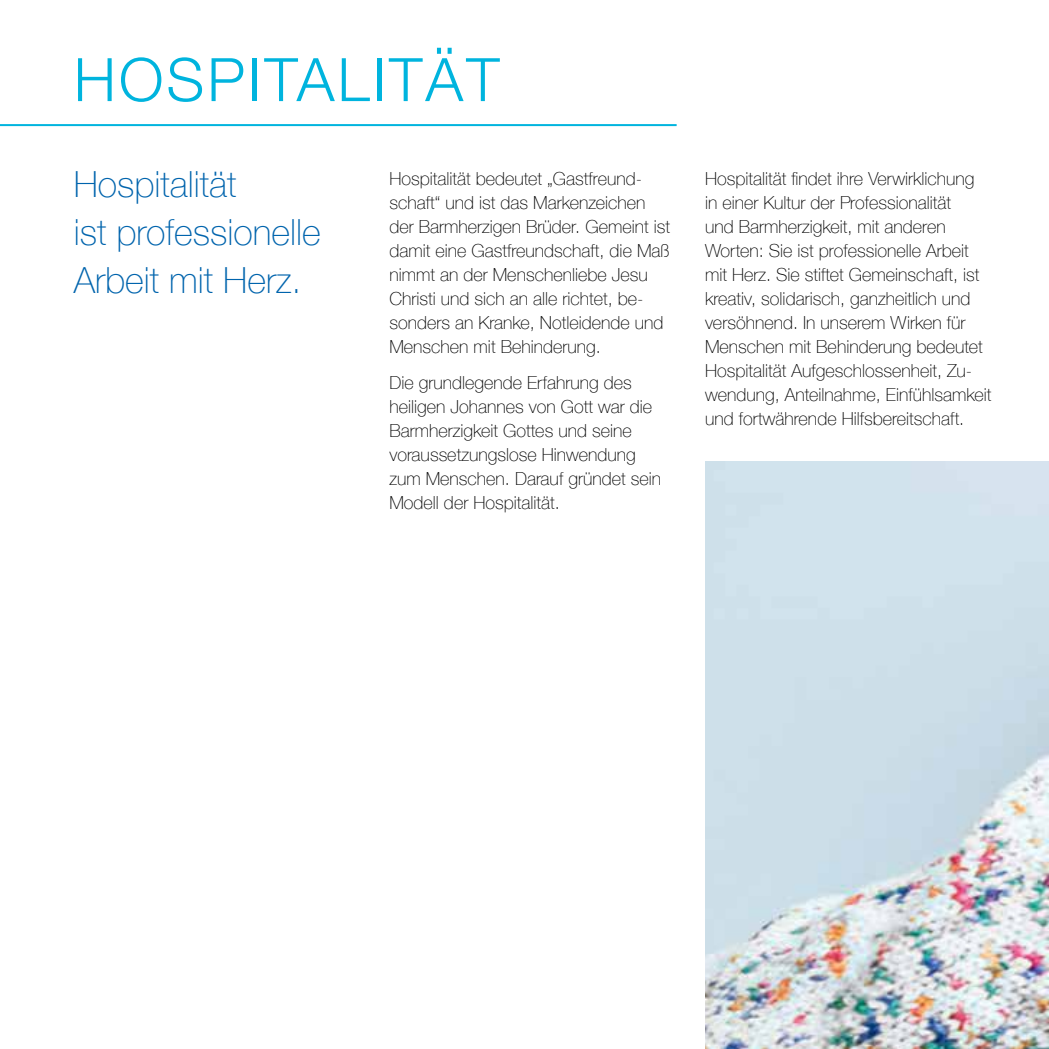
<style>
.page{position:relative;width:1049px;height:1049px;background:#fff}
.page>*{position:absolute;margin:0;border:0;box-sizing:border-box;transform-origin:0 0}
.t1{font:300 60px "Helvetica Neue";letter-spacing:.05em;color:#00b4de}
.t2{font:100 36px/48px "Helvetica Neue";color:#0064ad}
.t3{font:100 18px/24px "Helvetica Neue";color:#000}
</style>
<div class="page">
<img style="left:705px;top:461px;width:344px;height:588px">
<hr style="left:0;top:124px;width:677px;height:2px;background:#00b4de">
<h1 class="t1" style="left:74px;top:31px;width:427px">HOSPITALITÄT</h1>
<h2 class="t2" style="left:74px;top:159px;width:249px">Hospitalität<br>ist professionelle<br>Arbeit mit Herz.</h2>
<p class="t3" style="left:389px;top:166px;width:282px">Hospitalität bedeutet „Gastfreund&shy;schaft“ und ist das Markenzeichen der Barmherzigen Brüder. Gemeint ist damit eine Gastfreundschaft, die Maß nimmt an der Menschenliebe Jesu Christi und sich an alle richtet, be&shy;sonders an Kranke, Notleidende und Menschen mit Behinderung.</p>
<p class="t3" style="left:389px;top:370px;width:273px">Die grundlegende Erfahrung des heiligen Johannes von Gott war die<br>Barmherzigkeit Gottes und seine voraussetzungslose Hinwendung zum Menschen. Darauf gründet sein<br>Modell der Hospitalität.</p>
<p class="t3" style="left:705px;top:166px;width:288px">Hospitalität findet ihre Verwirklichung<br>in einer Kultur der Professionalität<br>und Barmherzigkeit, mit anderen Worten: Sie ist professionelle Arbeit mit Herz. Sie stiftet Gemeinschaft, ist kreativ, solidarisch, ganzheitlich und versöhnend. In unserem Wirken für Menschen mit Behinderung bedeutet Hospitalität Aufgeschlossenheit, Zu&shy;wendung, Anteilnahme, Einfühlsamkeit und fortwährende Hilfsbereitschaft.</p>
</div>
